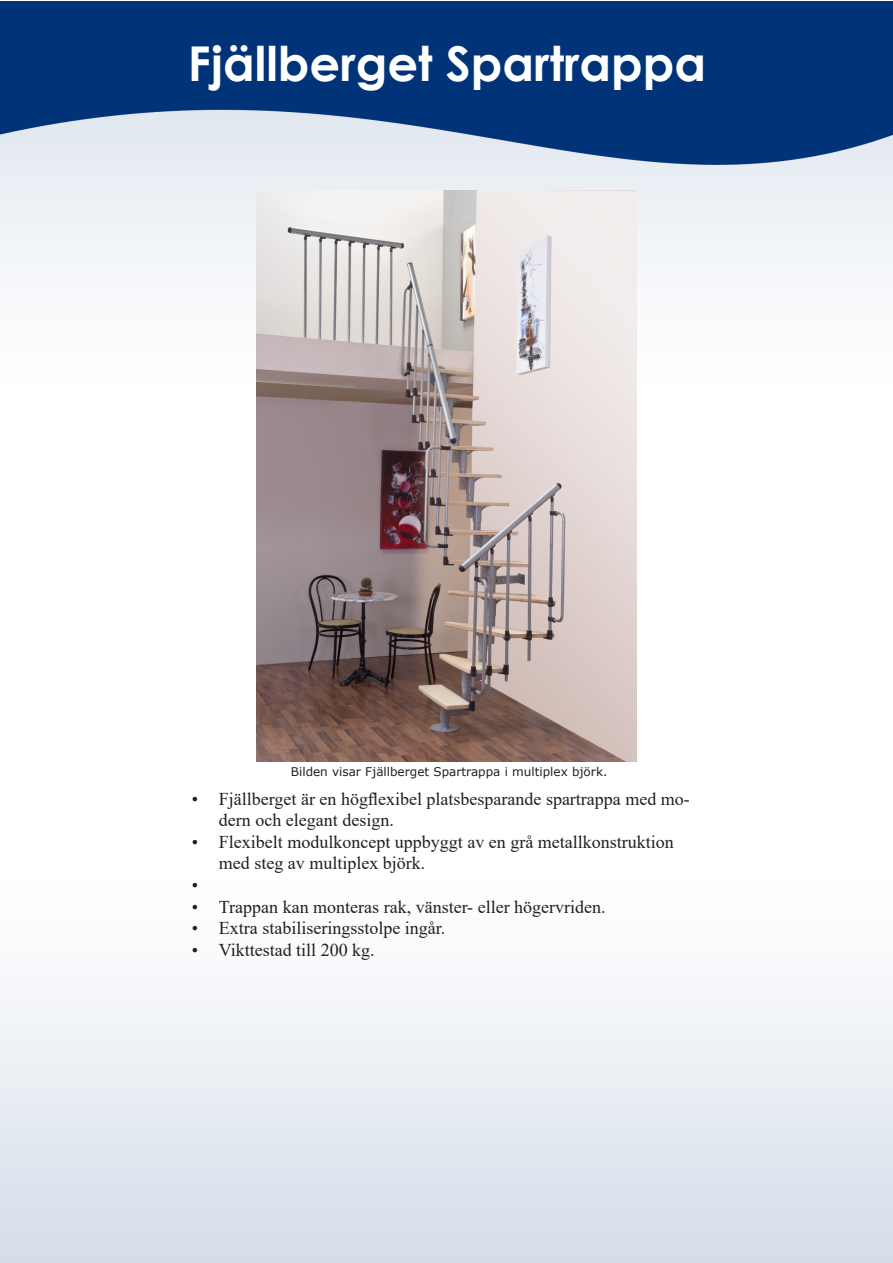
<style>
.page{position:relative;width:893px;height:1263px;background:#fff}
.page>*{position:absolute;margin:0;border:0;box-sizing:border-box;transform-origin:0 0}
.t1{font:700 48px "Century Gothic";color:#fff}
.t2{font:18px/21.6px "Times New Roman";color:#231f20}
.t3{font:12px "Verdana";color:#231f20}
</style>
<div class="page">
<img style="left:0;top:2px;width:893px;height:1261px">
<img style="left:257px;top:190px;width:379px;height:571px">
<p class="t1" style="left:188px;top:33px;width:520px">Fjällberget Spartrappa</p>
<p class="t3" style="left:291px;top:763px;width:318px">Bilden visar Fjällberget Spartrappa i multiplex björk.</p>
<p class="t2" style="left:219px;top:787px;width:473px;text-indent:-27px">• Fjällberget är en högflexibel platsbesparande spartrappa med mo&shy;dern och elegant design.</p>
<p class="t2" style="left:219px;top:830px;width:456px;text-indent:-27px">• Flexibelt modulkoncept uppbyggt av en grå metallkonstruktion med steg av multiplex björk.</p>
<p class="t2" style="left:192px;top:873px;width:8px">•</p>
<p class="t2" style="left:192px;top:895px;width:415px">• Trappan kan monteras rak, vänster- eller högervriden.</p>
<p class="t2" style="left:192px;top:917px;width:255px">• Extra stabiliseringsstolpe ingår.</p>
<p class="t2" style="left:192px;top:938px;width:184px">• Vikttestad till 200 kg.</p>
</div>
